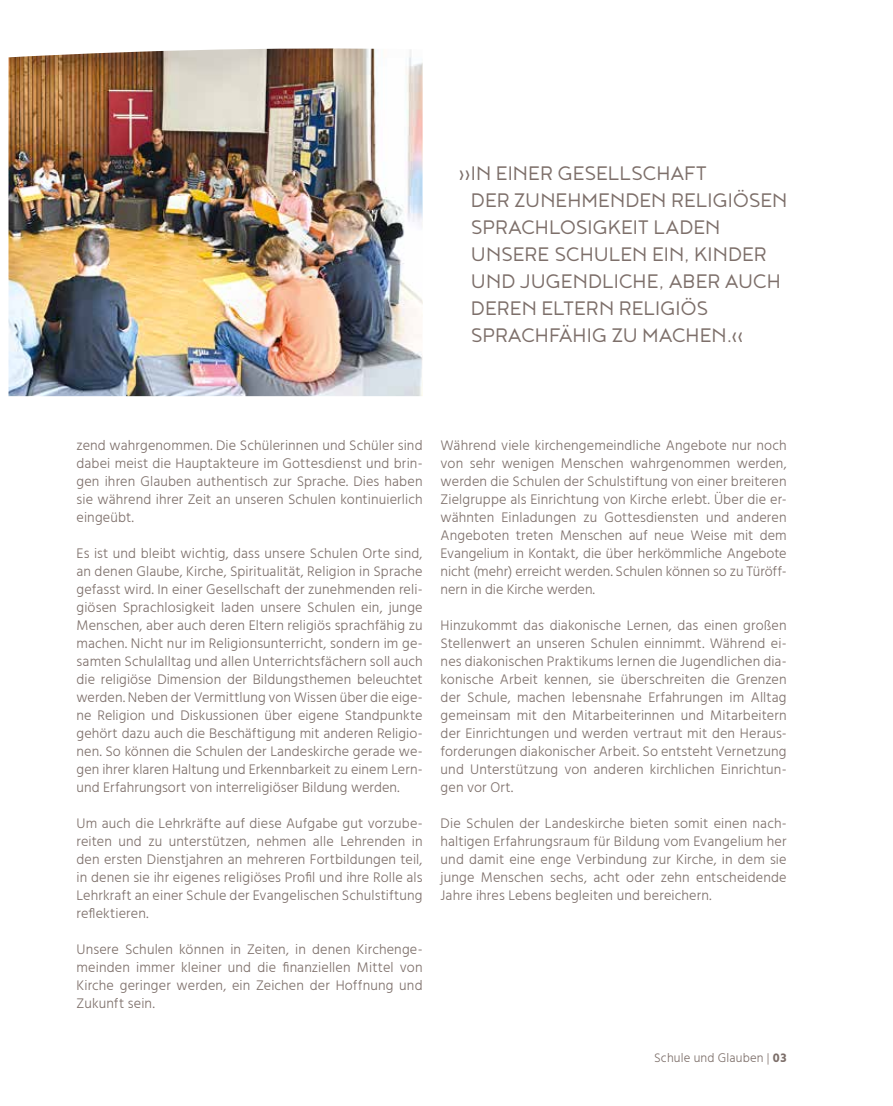
<style>
.page{position:relative;width:893px;height:1106px;background:#fff}
.page>*{position:absolute;margin:0;border:0;box-sizing:border-box;transform-origin:0 0}
.t1{font:300 24px/27px "Noyh";letter-spacing:-.005em;color:#7d6f6a}
.t2{font:300 14.25px/18px "Hind Vadodara";letter-spacing:.005em;color:#7d6f6a;text-align:justify}
.t3{font:300 12.75px "Hind Vadodara";letter-spacing:.015em;color:#7d6f6a}
.s1{font-weight:700}
</style>
<div class="page">
<img style="left:9px;top:155px;width:414px;height:241px">
<img style="left:8px;top:48px;width:415px;height:107px">
<h1 class="t1" style="left:471px;top:159px;width:318px;text-indent:-13px">»IN EINER GESELLSCHAFT<br>DER ZUNEHMENDEN RELIGIÖSEN<br>SPRACHLOSIGKEIT LADEN<br>UNSERE SCHULEN EIN, KINDER<br>UND JUGENDLICHE, ABER AUCH<br>DEREN ELTERN RELIGIÖS<br>SPRACHFÄHIG ZU MACHEN.«</h1>
<p class="t2" style="left:77px;top:436px;width:348px">zend wahrgenommen. Die Schülerinnen und Schüler sind dabei meist die Hauptakteure im Gottesdienst und brin&shy;gen ihren Glauben authentisch zur Sprache. Dies haben sie während ihrer Zeit an unseren Schulen kontinuierlich eingeübt.</p>
<p class="t2" style="left:77px;top:544px;width:348px">Es ist und bleibt wichtig, dass unsere Schulen Orte sind, an denen Glaube, Kirche, Spiritualität, Religion in Sprache gefasst wird. In einer Gesellschaft der zunehmenden reli&shy;giösen Sprachlosigkeit laden unsere Schulen ein, junge Menschen, aber auch deren Eltern religiös sprachfähig zu machen. Nicht nur im Religionsunterricht, sondern im ge&shy;samten Schulalltag und allen Unterrichtsfächern soll auch die religiöse Dimension der Bildungsthemen beleuchtet werden. Neben der Vermittlung von Wissen über die eige&shy;ne Religion und Diskussionen über eigene Standpunkte gehört dazu auch die Beschäftigung mit anderen Religio&shy;nen. So können die Schulen der Landeskirche gerade we&shy;gen ihrer klaren Haltung und Erkennbarkeit zu einem Lern&shy;und Erfahrungsort von interreligiöser Bildung werden.</p>
<p class="t2" style="left:77px;top:814px;width:348px">Um auch die Lehrkräfte auf diese Aufgabe gut vorzube&shy;reiten und zu unterstützen, nehmen alle Lehrenden in den ersten Dienstjahren an mehreren Fortbildungen teil, in denen sie ihr eigenes religiöses Profil und ihre Rolle als Lehrkraft an einer Schule der Evangelischen Schulstiftung reflektieren.</p>
<p class="t2" style="left:77px;top:940px;width:348px">Unsere Schulen können in Zeiten, in denen Kirchenge&shy;meinden immer kleiner und die finanziellen Mittel von Kirche geringer werden, ein Zeichen der Hoffnung und Zukunft sein.</p>
<p class="t2" style="left:441px;top:436px;width:348px">Während viele kirchengemeindliche Angebote nur noch von sehr wenigen Menschen wahrgenommen werden, werden die Schulen der Schulstiftung von einer breiteren Zielgruppe als Einrichtung von Kirche erlebt. Über die er&shy;wähnten Einladungen zu Gottesdiensten und anderen Angeboten treten Menschen auf neue Weise mit dem Evangelium in Kontakt, die über herkömmliche Angebote nicht (mehr) erreicht werden. Schulen können so zu Türöff&shy;nern in die Kirche werden.</p>
<p class="t2" style="left:441px;top:616px;width:348px">Hinzukommt das diakonische Lernen, das einen großen Stellenwert an unseren Schulen einnimmt. Während ei&shy;nes diakonischen Praktikums lernen die Jugendlichen dia&shy;konische Arbeit kennen, sie überschreiten die Grenzen der Schule, machen lebensnahe Erfahrungen im Alltag gemeinsam mit den Mitarbeiterinnen und Mitarbeitern der Einrichtungen und werden vertraut mit den Heraus&shy;forderungen diakonischer Arbeit. So entsteht Vernetzung und Unterstützung von anderen kirchlichen Einrichtun&shy;gen vor Ort.</p>
<p class="t2" style="left:441px;top:814px;width:348px">Die Schulen der Landeskirche bieten somit einen nach&shy;haltigen Erfahrungsraum für Bildung vom Evangelium her und damit eine enge Verbindung zur Kirche, in dem sie junge Menschen sechs, acht oder zehn entscheidende Jahre ihres Lebens begleiten und bereichern.</p>
<p class="t3" style="left:654px;top:1049px;width:134px">Schule und Glauben | <span class="s1">03</span></p>
</div>
